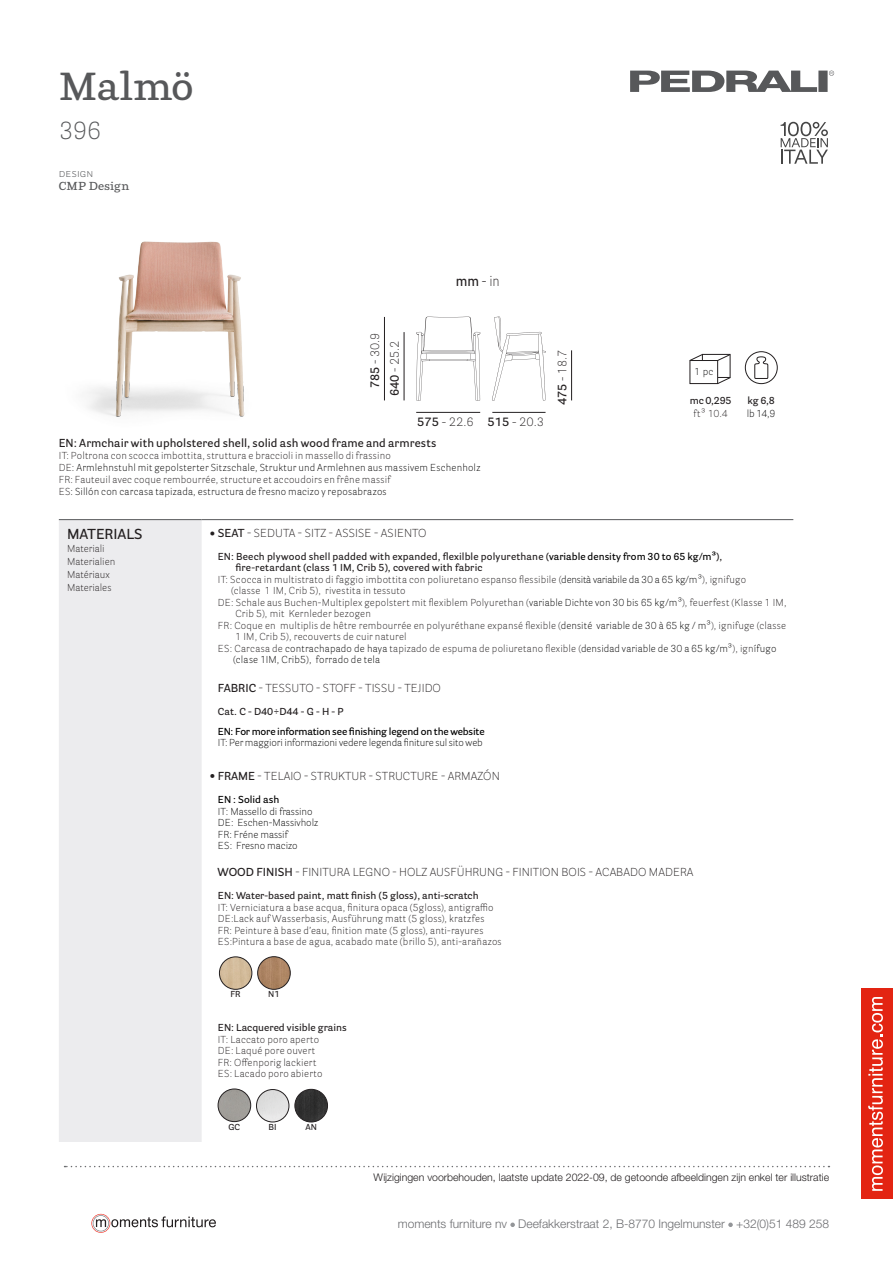
<style>
.page{position:relative;width:893px;height:1263px;background:#fff}
.page>*{position:absolute;margin:0;border:0;box-sizing:border-box;transform-origin:0 0}
.t1{font:600 38.85px "Parry Pro";letter-spacing:-.01em;color:#57585a}
.t2{font:300 24.45px "Parry Grotesque Pro";color:#57585a}
.t3{font:600 14.4px "Parry Grotesque Pro";color:#231f20}
.t4{font:300 14.4px "Parry Grotesque Pro";color:#231f20;scale:.9 1}
.t5{font:300 12.15px "Parry Grotesque Pro";color:#231f20}
.t6{font:300 12px "Helvetica Neue LT Std";color:#6c6d70}
.t7{font:300 12px "Parry Grotesque Pro";color:#231f20}
.t8{font:300 11.55px "Parry Grotesque Pro";color:#231f20}
.t9{font:600 11.55px "Parry Grotesque Pro";letter-spacing:.01em;color:#231f20}
.t10{font:600 11.55px/12.6px "Parry Pro";letter-spacing:.01em;color:#57585a}
.t11{font:300 10.5px "Helvetica Neue LT Std";color:#231f20}
.t12{font:300 10.05px/11.6px "Parry Grotesque Pro";letter-spacing:.02em;color:#231f20}
.t13{font:300 10.05px/11.6px "Parry Grotesque Pro";letter-spacing:.015em;color:#000}
.t14{font:600 10.05px/12.8px "Parry Grotesque Pro";letter-spacing:.015em;color:#231f20;text-align:center}
.t15{font:300 10.05px/11.6px "Parry Grotesque Pro";letter-spacing:-.01em;color:#000}
.t16{font:300 10.05px/12.9px "Parry Grotesque Pro";color:#231f20}
.t17{font:600 8.7px "Parry Grotesque Pro";color:#231f20}
.s1{font-family:"Parry Grotesque Pro";font-weight:300}
.s2{font-weight:600}
.s3{color:#231f20}
.s4{font-weight:300}
.s5{font-weight:600;color:#231f20}
.s6{color:#000}
</style>
<div class="page">
<div style="left:59px;top:520px;width:143px;height:622px;background:#ececee"></div>
<hr style="left:59px;top:519px;width:143px;height:1px;background:#57585a">
<hr style="left:202px;top:519px;width:591px;height:1px;background:#57585a">
<svg style="left:690px;top:354px;width:40px;height:30px"></svg>
<div style="left:745px;top:352px;width:32px;height:32px;border:1px solid #231f20;border-radius:50%"></div>
<svg style="left:754px;top:357px;width:14px;height:22px"></svg>
<div style="left:818px;top:71px;width:10px;height:21px;background:#57585a"></div>
<svg style="left:630px;top:71px;width:187px;height:21px"></svg>
<svg style="left:829px;top:71px;width:5px;height:5px"></svg>
<svg style="left:781px;top:122px;width:47px;height:42px"></svg>
<img style="left:87px;top:241px;width:158px;height:176px">
<hr style="left:404px;top:332px;width:1px;height:68px;background:#231f20">
<hr style="left:384px;top:317px;width:1px;height:83px;background:#231f20">
<hr style="left:416px;top:412px;width:64px;height:1px;background:#231f20">
<hr style="left:492px;top:412px;width:54px;height:1px;background:#231f20">
<hr style="left:571px;top:350px;width:1px;height:50px;background:#231f20">
<svg style="left:492px;top:317px;width:54px;height:84px"></svg>
<svg style="left:416px;top:317px;width:64px;height:84px"></svg>
<img style="left:218px;top:1089px;width:33px;height:32px;border-radius:16px">
<div style="left:218px;top:1089px;width:33px;height:33px;border:1px solid #231f20;border-radius:50%"></div>
<img style="left:257px;top:1090px;width:32px;height:32px">
<div style="left:256px;top:1089px;width:33px;height:33px;border:1px solid #231f20;border-radius:50%"></div>
<img style="left:295px;top:1089px;width:32px;height:33px">
<div style="left:295px;top:1089px;width:33px;height:33px;border:1px solid #231f20;border-radius:50%"></div>
<img style="left:219px;top:957px;width:33px;height:32px;border-radius:16px">
<div style="left:219px;top:957px;width:33px;height:32px;border:1px solid #231f20;border-radius:50%"></div>
<img style="left:258px;top:957px;width:32px;height:32px;border-radius:16px">
<div style="left:258px;top:956px;width:32px;height:33px;border:1px solid #231f20;border-radius:50%"></div>
<svg style="left:510px;top:1222px;width:5px;height:5px"></svg>
<svg style="left:728px;top:1222px;width:5px;height:5px"></svg>
<svg style="left:65px;top:1166px;width:764px;height:1px"></svg>
<svg style="left:91px;top:1214px;width:125px;height:19px"></svg>
<div style="left:861px;top:989px;width:32px;height:210px;background:#e32412"></div>
<svg style="left:868px;top:997px;width:15px;height:194px"></svg>
<p class="t1" style="left:59px;top:59px;width:136px">Malmö</p>
<p class="t2" style="left:59px;top:113px;width:44px">396</p>
<p class="t10" style="left:59px;top:167px;width:72px"><span class="s1">design<br></span>CMP Design</p>
<p class="t4" style="left:456px;top:270px;width:50px"><span class="s2">mm</span> - in</p>
<p class="t5" style="left:366px;top:388px;width:57px;rotate:-90deg"><span class="s2">785</span> - 30.9</p>
<p class="t5" style="left:386px;top:396px;width:57px;rotate:-90deg"><span class="s2">640</span> - 25.2</p>
<p class="t7" style="left:417px;top:413px;width:128px"><span class="s2">575</span> - 22.6 <span class="s2">515</span> - 20.3</p>
<p class="t9" style="left:59px;top:434px;width:379px">EN: Armchair with upholstered shell, solid ash wood frame and armrests</p>
<p class="t13" style="left:59px;top:449px;width:423px;line-height:12.1px"><span class="s3">IT: Poltrona con scocca imbottita, struttura e braccioli in massello di frassino<br>DE</span>: Armlehnstuhl mit gepolsterter Sitzschale, Struktur und Armlehnen aus massivem Eschenholz <span class="s3">FR: Fauteuil avec coque rembourrée, structure et accoudoirs en frêne massif<br>ES</span>: Sillón con carcasa tapizada, estructura de fresno macizo y reposabrazos</p>
<p class="t5" style="left:554px;top:405px;width:57px;rotate:-90deg"><span class="s2">475</span> - 18.7</p>
<p class="t13" style="left:694px;top:365px;width:20px">1 pc</p>
<p class="t14" style="left:690px;top:394px;width:43px">mc 0,295 <span class="s4">ft³ 10.4</span></p>
<p class="t13" style="left:747px;top:394px;width:30px;line-height:12.8px"><span class="s5">kg 6,8 </span>lb 14,9</p>
<p class="t3" style="left:67px;top:524px;width:77px">MATERIALS</p>
<p class="t16" style="left:67px;top:542px;width:50px">Materiali<br>Materialien<br>Matériaux<br>Materiales</p>
<p class="t8" style="left:210px;top:524px;width:218px"><span class="s2">• SEAT</span> - SEDUTA - SITZ - ASSISE - ASIENTO</p>
<p class="t14" style="left:218px;top:550px;width:506px">EN: Beech plywood shell padded with expanded, flexilble polyurethane (<span class="s6">variable density from 30 to 65 kg/m³</span>),</p>
<p class="t14" style="left:235px;top:561px;width:249px">fire-retardant (class 1 IM, Crib 5), covered with fabric</p>
<p class="t12" style="left:218px;top:573px;width:530px">IT: Scocca in multistrato di faggio imbottita con poliuretano espanso flessibile (<span class="s6">densità variabile da 30 a 65 kg/m³</span>), ignifugo</p>
<p class="t12" style="left:231px;top:585px;width:176px">(classe 1 IM, Crib 5), rivestita in tessuto</p>
<p class="t12" style="left:218px;top:596px;width:570px">DE: Schale aus Buchen-Multiplex gepolstert mit flexiblem Polyurethan (<span class="s6">variable Dichte von 30 bis 65 kg/m³</span>), feuerfest (Klasse 1 IM,</p>
<p class="t12" style="left:235px;top:608px;width:137px">Crib 5), mit Kernleder bezogen</p>
<p class="t12" style="left:218px;top:619px;width:570px">FR: Coque en multiplis de hêtre rembourrée en polyuréthane expansé flexible (<span class="s6">densité variable de 30 à 65 kg / m³</span>), ignifuge (classe</p>
<p class="t12" style="left:235px;top:631px;width:173px">1 IM, Crib 5), recouverts de cuir naturel</p>
<p class="t12" style="left:218px;top:642px;width:560px">ES: Carcasa de <span class="s6">contrachapado de haya</span> tapizado de espuma de poliuretano flexible (<span class="s6">densidad variable de 30 a 65 kg/m³</span>), ign<span class="s6">ífugo</span></p>
<p class="t13" style="left:233px;top:654px;width:148px">(clase 1IM, Crib5), forrado de tela</p>
<p class="t8" style="left:218px;top:680px;width:224px"><span class="s2">FABRIC</span> - TESSUTO - STOFF - TISSU - TEJIDO</p>
<p class="t14" style="left:218px;top:705px;width:127px">Cat. C - D40÷D44 - G - H - P</p>
<p class="t15" style="left:218px;top:725px;width:268px"><span class="s2">EN: For more information see finishing legend on the website<br></span>IT: Per maggiori informazioni vedere legenda finiture sul sito web</p>
<p class="t8" style="left:210px;top:768px;width:292px"><span class="s2">• FRAME</span> - TELAIO - STRUKTUR - STRUCTURE - ARMAZÓN</p>
<p class="t13" style="left:218px;top:794px;width:102px"><span class="s2">EN : Solid ash<br></span>IT: Massello di frassino<br>DE: Eschen-Massivholz<br>FR: Fréne massif<br>ES: Fresno macizo</p>
<p class="t8" style="left:217px;top:864px;width:478px"><span class="s2">WOOD FINISH</span> - FINITURA LEGNO - HOLZ AUSFÜHRUNG - FINITION BOIS - ACABADO MADERA</p>
<p class="t12" style="left:218px;top:889px;width:285px"><span class="s2">EN: Water-based paint, matt finish (5 gloss), anti-scratch<br></span>IT: Verniciatura a base acqua, finitura opaca (5gloss), antigraffio DE:Lack auf Wasserbasis, Ausführung matt (5 gloss), kratzfes<br>FR: Peinture à base d’eau, finition mate (5 gloss), anti-rayures ES:Pintura a base de agua, acabado mate (brillo 5), anti-arañazos</p>
<p class="t17" style="left:230px;top:988px;width:12px">FR</p>
<p class="t17" style="left:268px;top:988px;width:13px">N1</p>
<p class="t12" style="left:218px;top:1022px;width:130px"><span class="s2">EN: Lacquered visible grains<br></span>IT: Laccato poro aperto<br>DE: Laqué pore ouvert<br>FR: Offenporig lackiert<br>ES: Lacado poro abierto</p>
<p class="t17" style="left:229px;top:1121px;width:13px">GC</p>
<p class="t17" style="left:269px;top:1121px;width:10px">BI</p>
<p class="t17" style="left:305px;top:1121px;width:13px">AN</p>
<p class="t11" style="left:374px;top:1170px;width:457px">Wijzigingen voorbehouden, laatste update 2022-09, de getoonde afbeeldingen zijn enkel ter illustratie</p>
<p class="t6" style="left:398px;top:1216px;width:433px">moments furniture nv Deefakkerstraat 2, B-8770 Ingelmunster +32(0)51 489 258</p>
</div>
